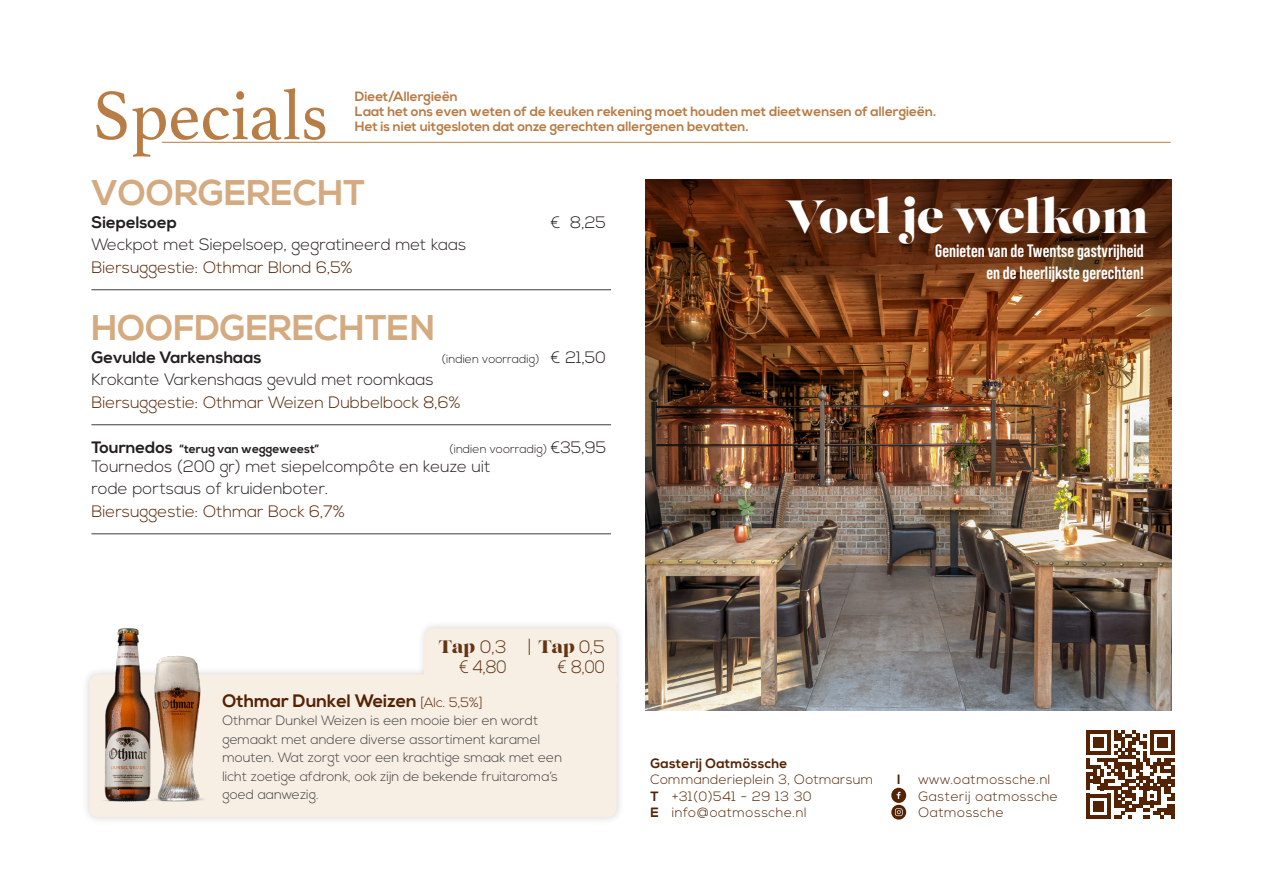
<style>
.page{position:relative;width:1263px;height:893px;background:#fff}
.page>*{position:absolute;margin:0;border:0;box-sizing:border-box;transform-origin:0 0}
.t1{font:72.45px "Athelas";color:#b87c45;scale:.95 1}
.t2{font:46.5px "Lust Display";letter-spacing:-.02em;color:#fff}
.t3{font:700 35.7px "Nexa";color:#d4aa81}
.t4{font:700 18px/21.6px "Bebas Neue Pro";color:#fff;text-align:right}
.t5{font:700 18px "Nexa";color:#542303}
.t6{font:18px "Lust Display";letter-spacing:-.005em;color:#653513}
.t7{font:300 18px "Nexa";color:#653513;scale:.9 1}
.t8{font:300 16.5px/22.5px "Nexa";color:#231f20}
.t9{font:300 16.5px/22.5px "Nexa";color:#542303}
.t10{font:700 16.5px "Nexa";color:#231f20}
.t11{font:300 13.5px/18.5px "Nexa";color:#3e3e3f}
.t12{font:700 13.5px/15px "Nexa";color:#b87c45}
.t13{font:300 13.5px/16.5px "Nexa";letter-spacing:.04em;color:#542303}
.t14{font:300 13.5px "Nexa";letter-spacing:.02em;color:#542303}
.t15{font:700 13.5px "Nexa";letter-spacing:.02em;color:#542303}
.t16{font:300 12px "Nexa";color:#231f20}
.t17{font:700 12px "Nexa";color:#231f20}
.s1{color:#542303}
.s2{font-size:16.5px}
.s3{color:#231f20}
.s4{font-family:"Nexa";font-weight:300}
.s5{font-family:"Nexa";font-weight:300;font-size:23.4px}
.s6{font-weight:300;font-size:13.5px}
.s7{font-weight:700}
</style>
<div class="page">
<div style="left:81px;top:620px;width:543px;height:205px;background:#231f20;opacity:.2"></div>
<svg style="left:90px;top:629px;width:526px;height:188px;background:#f7efe7"></svg>
<hr style="left:91px;top:289px;width:520px;height:1px;background:#3e3e3f">
<hr style="left:91px;top:424px;width:520px;height:1px;background:#3e3e3f">
<hr style="left:91px;top:534px;width:520px;height:1px;background:#3e3e3f">
<hr style="left:162px;top:142px;width:1009px;height:1px;background:#b87c45">
<svg style="left:891px;top:788px;width:15px;height:32px"></svg>
<svg style="left:1086px;top:730px;width:88px;height:88px"></svg>
<img style="left:89px;top:620px;width:116px;height:189px">
<img style="left:645px;top:288px;width:526px;height:423px">
<svg style="left:645px;top:179px;width:526px;height:109px;background:#5e2c10"></svg>
<p class="t1" style="left:92px;top:58px;width:249px">Specials</p>
<p class="t12" style="left:355px;top:90px;width:105px">Dieet/Allergieën</p>
<p class="t12" style="left:355px;top:105px;width:583px">Laat het ons even weten of de keuken rekening moet houden met dieetwensen of allergieën.<br>Het is niet uitgesloten dat onze gerechten allergenen bevatten.</p>
<p class="t3" style="left:91px;top:172px;width:276px">VOORGERECHT</p>
<p class="t10" style="left:91px;top:212px;width:87px">Siepelsoep</p>
<p class="t8" style="left:551px;top:211px;width:57px">€ 8,25</p>
<p class="t8" style="left:91px;top:234px;width:377px">Weckpot met Siepelsoep, gegratineerd met kaas<br><span class="s1">Biersuggestie: Othmar Blond 6,5%</span></p>
<p class="t3" style="left:91px;top:307px;width:345px">HOOFDGERECHTEN</p>
<p class="t10" style="left:91px;top:347px;width:172px">Gevulde Varkenshaas</p>
<p class="t16" style="left:441px;top:352px;width:166px">(indien voorradig) <span class="s2">€ 21,50</span></p>
<p class="t9" style="left:91px;top:369px;width:371px"><span class="s3">Krokante Varkenshaas gevuld met roomkaas<br></span>Biersuggestie: Othmar Weizen Dubbelbock 8,6%</p>
<p class="t17" style="left:91px;top:442px;width:229px"><span class="s2">Tournedos</span> “terug van weggeweest”</p>
<p class="t16" style="left:449px;top:442px;width:159px">(indien voorradig) <span class="s2">€35,95</span></p>
<p class="t8" style="left:91px;top:455px;width:401px">Tournedos (200 gr) met siepelcompôte en keuze uit rode portsaus of kruidenboter.<br><span class="s1">Biersuggestie: Othmar Bock 6,7%</span></p>
<p class="t2" style="left:785px;top:187px;width:366px">Voel je welkom</p>
<p class="t4" style="left:935px;top:240px;width:210px">Genieten van de Twentse gastvrijheid en de heerlijkste gerechten!</p>
<p class="t6" style="left:439px;top:636px;width:168px">Tap <span class="s4">0,3</span> <span class="s5">I</span> Tap <span class="s4">0,5</span></p>
<p class="t7" style="left:460px;top:656px;width:54px">€ 4,80</p>
<p class="t7" style="left:558px;top:656px;width:54px">€ 8,00</p>
<p class="t5" style="left:222px;top:690px;width:262px">Othmar Dunkel Weizen <span class="s6">[Alc. 5,5%]</span></p>
<p class="t11" style="left:222px;top:712px;width:341px">Othmar Dunkel Weizen is een mooie bier en wordt gemaakt met andere diverse assortiment karamel mouten. Wat zorgt voor een krachtige smaak met een licht zoetige afdronk, ook zijn de bekende fruitaroma’s goed aanwezig.</p>
<p class="t15" style="left:650px;top:755px;width:138px">Gasterij Oatmössche</p>
<p class="t14" style="left:650px;top:772px;width:224px">Commanderieplein 3, Ootmarsum</p>
<p class="t13" style="left:650px;top:788px;width:163px"><span class="s7">T</span> +31(0)541 - 29 13 30<br><span class="s7">E</span> info@oatmossche.nl</p>
<p class="t15" style="left:897px;top:772px;width:5px">I</p>
<p class="t13" style="left:918px;top:772px;width:134px">www.oatmossche.nl</p>
<p class="t13" style="left:918px;top:788px;width:141px">Gasterij oatmossche<br>Oatmossche</p>
</div>
